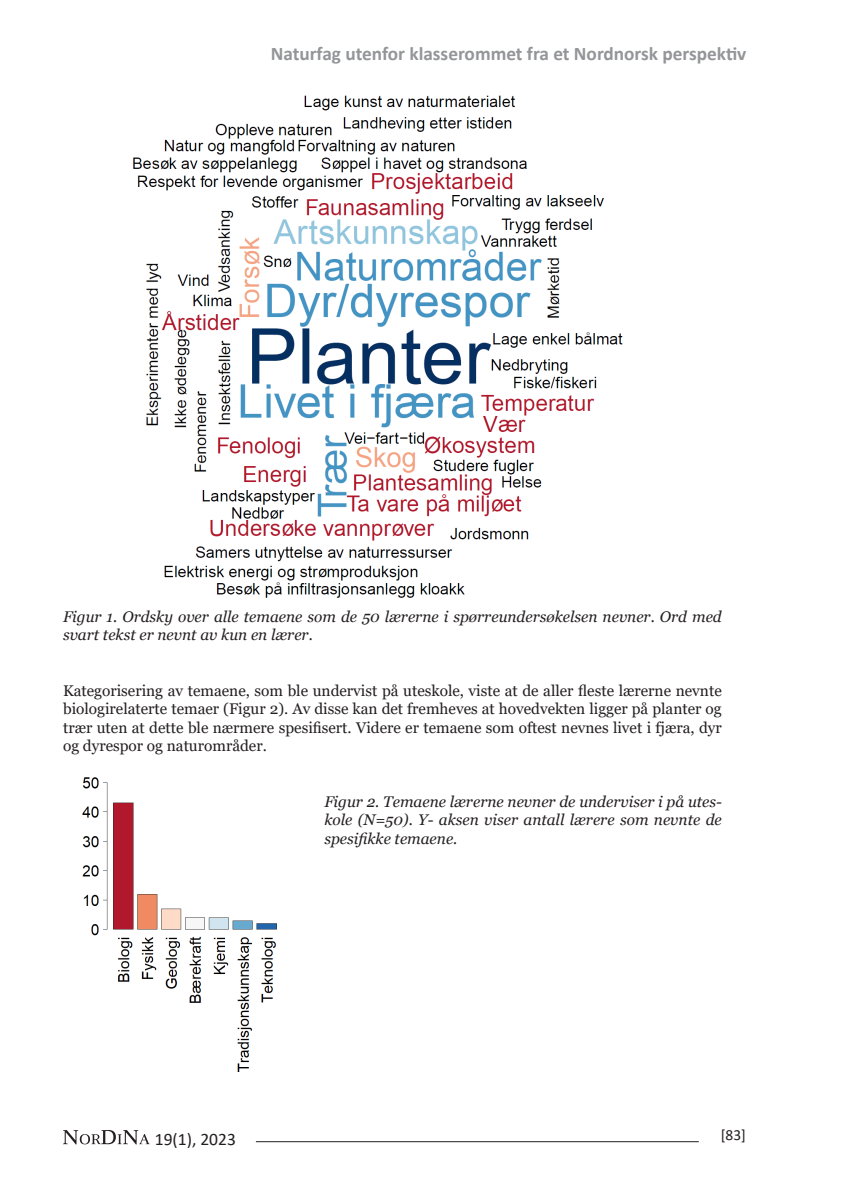
<style>
.page{position:relative;width:844px;height:1191px;background:#fff}
.page>*{position:absolute;margin:0;border:0;box-sizing:border-box;transform-origin:0 0}
.Sidetopp{font:700 19.25px "Calibri";color:#939598}
.t1{font:17.5px "Calibri";color:#231f20}
.Brødtekst{font:15.4px/18.6px "Georgia";color:#231f20;text-align:justify}
.Brødtekst-2{font:italic 15.4px/18.6px "Georgia";color:#231f20}
.t2{font:15.4px "Calibri";color:#231f20}
</style>
<div class="page">
<svg style="left:63px;top:1130px;width:86px;height:14px"></svg>
<hr style="left:256px;top:1141px;width:442px;height:1px;background:#231f20">
<img style="left:133px;top:95px;width:490px;height:503px">
<img style="left:82px;top:777px;width:195px;height:295px">
<p class="Sidetopp" style="left:270px;top:40px;width:477px">Naturfag utenfor klasserommet fra et Nordnorsk perspektiv</p>
<p class="Brødtekst-2" style="left:63px;top:607px;width:660px">Figur 1. Ordsky over alle temaene som de 50 lærerne i spørreundersøkelsen nevner. Ord med svart tekst er nevnt av kun en lærer.</p>
<p class="Brødtekst" style="left:63px;top:681px;width:660px">Kategorisering av temaene, som ble undervist på uteskole, viste at de aller fleste lærerne nevnte biologirelaterte temaer (Figur 2). Av disse kan det fremheves at hovedvekten ligger på planter og trær uten at dette ble nærmere spesifisert. Videre er temaene som oftest nevnes livet i fjæra, dyr og dyrespor og naturområder.</p>
<p class="Brødtekst-2" style="left:324px;top:792px;width:399px;text-align:justify">Figur 2. Temaene lærerne nevner de underviser i på utes&shy;kole (N=50). Y- aksen viser antall lærere som nevnte de spesifikke temaene.</p>
<p class="t1" style="left:155px;top:1126px;width:83px">19(1), 2023</p>
<p class="t2" style="left:720px;top:1123px;width:27px">[83]</p>
</div>
